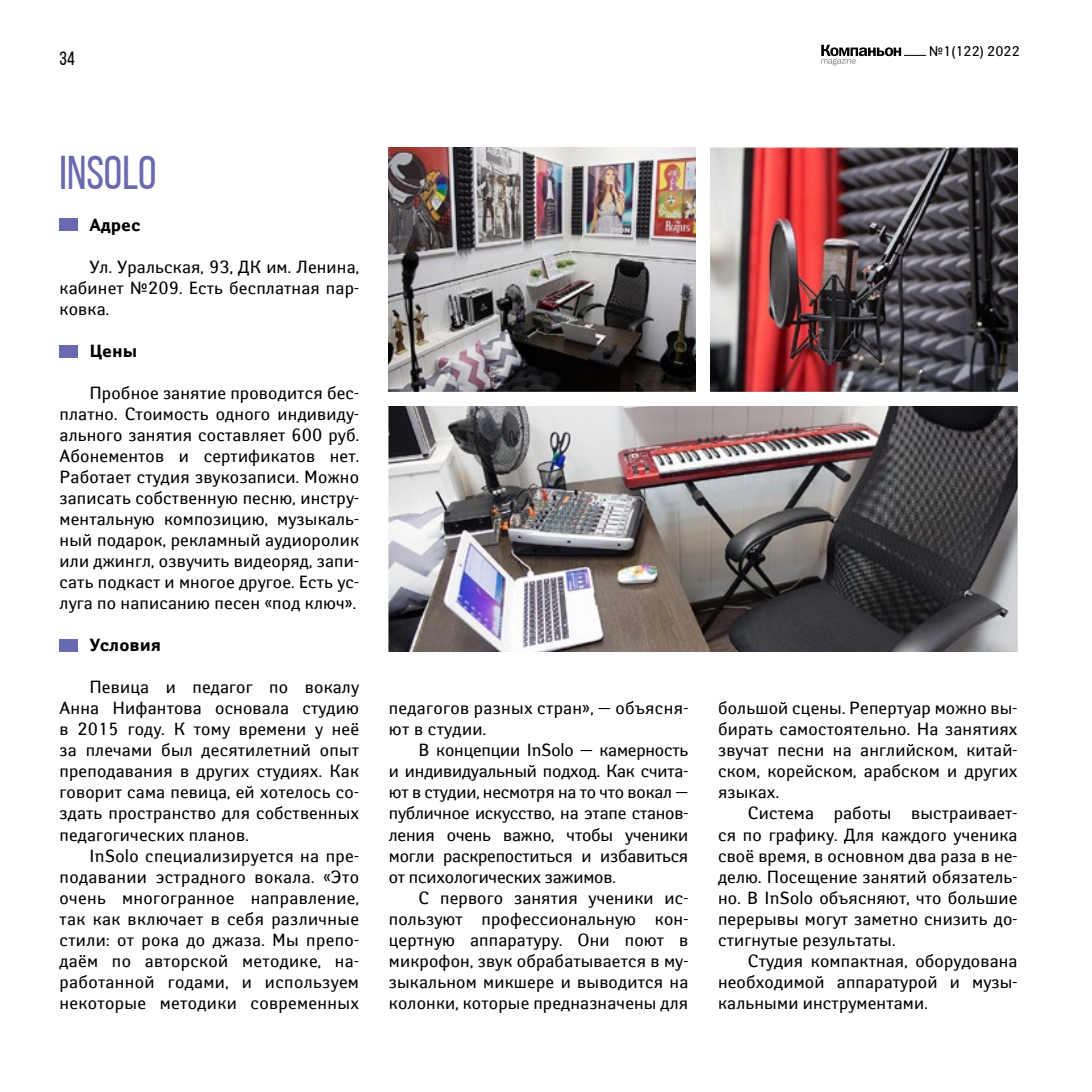
<style>
.page{position:relative;width:1092px;height:1092px;background:#fff}
.page>*{position:absolute;margin:0;border:0;box-sizing:border-box;transform-origin:0 0}
.t1{font:47.25px "Bebas Neue";color:#6a6ab1}
.t2{font:19.25px "Bebas Neue";color:#000}
.t3{font:17.5px/21px "Yanus C";letter-spacing:.01em;color:#000;text-align:justify}
.t4{font:700 17.5px "Yanus C";color:#000}
.t5{font:14px "Yanus";color:#000}
</style>
<div class="page">
<svg style="left:821px;top:45px;width:105px;height:20px"></svg>
<div style="left:60px;top:219px;width:18px;height:12px;background:#6a6ab1"></div>
<div style="left:60px;top:345px;width:18px;height:12px;background:#6a6ab1"></div>
<div style="left:60px;top:639px;width:18px;height:12px;background:#6a6ab1"></div>
<img style="left:389px;top:147px;width:306px;height:245px">
<img style="left:710px;top:147px;width:307px;height:245px">
<img style="left:389px;top:406px;width:628px;height:245px">
<p class="t2" style="left:60px;top:48px;width:17px">34</p>
<p class="t5" style="left:928px;top:42px;width:93px">№1(122) 2022</p>
<h1 class="t1" style="left:60px;top:147px;width:99px">INSOLO</h1>
<p class="t4" style="left:89px;top:215px;width:53px">Адрес</p>
<p class="t3" style="left:60px;top:256px;width:301px;text-indent:30px">Ул. Уральская, 93, ДК им. Ленина, кабинет №209. Есть бесплатная пар&shy;ковка.</p>
<p class="t4" style="left:89px;top:341px;width:49px">Цены</p>
<p class="t3" style="left:60px;top:382px;width:301px;text-indent:30px">Пробное занятие проводится бес&shy;платно. Стоимость одного индивиду&shy;ального занятия составляет 600 руб.<br>Абонементов и сертификатов нет.<br>Работает студия звукозаписи. Можно записать собственную песню, инстру&shy;ментальную композицию, музыкаль&shy;ный подарок, рекламный аудиоролик или джингл, озвучить видеоряд, запи&shy;сать подкаст и многое другое. Есть ус&shy;луга по написанию песен «под ключ».</p>
<p class="t4" style="left:89px;top:635px;width:73px">Условия</p>
<p class="t3" style="left:60px;top:676px;width:301px;text-indent:30px">Певица и педагог по вокалу Анна Нифантова основала студию в 2015 году. К тому времени у неё за плечами был десятилетний опыт преподавания в других студиях. Как говорит сама певица, ей хотелось со&shy;здать пространство для собственных педагогических планов.</p>
<p class="t3" style="left:60px;top:844px;width:301px;text-indent:30px">InSolo специализируется на пре&shy;подавании эстрадного вокала. «Это очень многогранное направление, так как включает в себя различные стили: от рока до джаза. Мы препо&shy;даём по авторской методике, на&shy;работанной годами, и используем некоторые методики современных</p>
<p class="t3" style="left:389px;top:697px;width:301px">педагогов разных стран», — объясня&shy;ют в студии.</p>
<p class="t3" style="left:389px;top:739px;width:301px;text-indent:30px">В концепции InSolo — камерность и индивидуальный подход. Как счита&shy;ют в студии, несмотря на то что вокал — публичное искусство, на этапе станов&shy;ления очень важно, чтобы ученики могли раскрепоститься и избавиться от психологических зажимов.</p>
<p class="t3" style="left:389px;top:886px;width:301px;text-indent:30px">С первого занятия ученики ис&shy;пользуют профессиональную кон&shy;цертную аппаратуру. Они поют в микрофон, звук обрабатывается в му&shy;зыкальном микшере и выводится на колонки, которые предназначены для</p>
<p class="t3" style="left:718px;top:697px;width:301px">большой сцены. Репертуар можно вы&shy;бирать самостоятельно. На занятиях звучат песни на английском, китай&shy;ском, корейском, арабском и других языках.</p>
<p class="t3" style="left:718px;top:802px;width:301px;text-indent:30px">Система работы выстраивает&shy;ся по графику. Для каждого ученика своё время, в основном два раза в не&shy;делю. Посещение занятий обязатель&shy;но. В InSolo объясняют, что большие перерывы могут заметно снизить до&shy;стигнутые результаты.</p>
<p class="t3" style="left:718px;top:949px;width:301px;text-indent:30px">Студия компактная, оборудована необходимой аппаратурой и музы&shy;кальными инструментами.</p>
</div>
